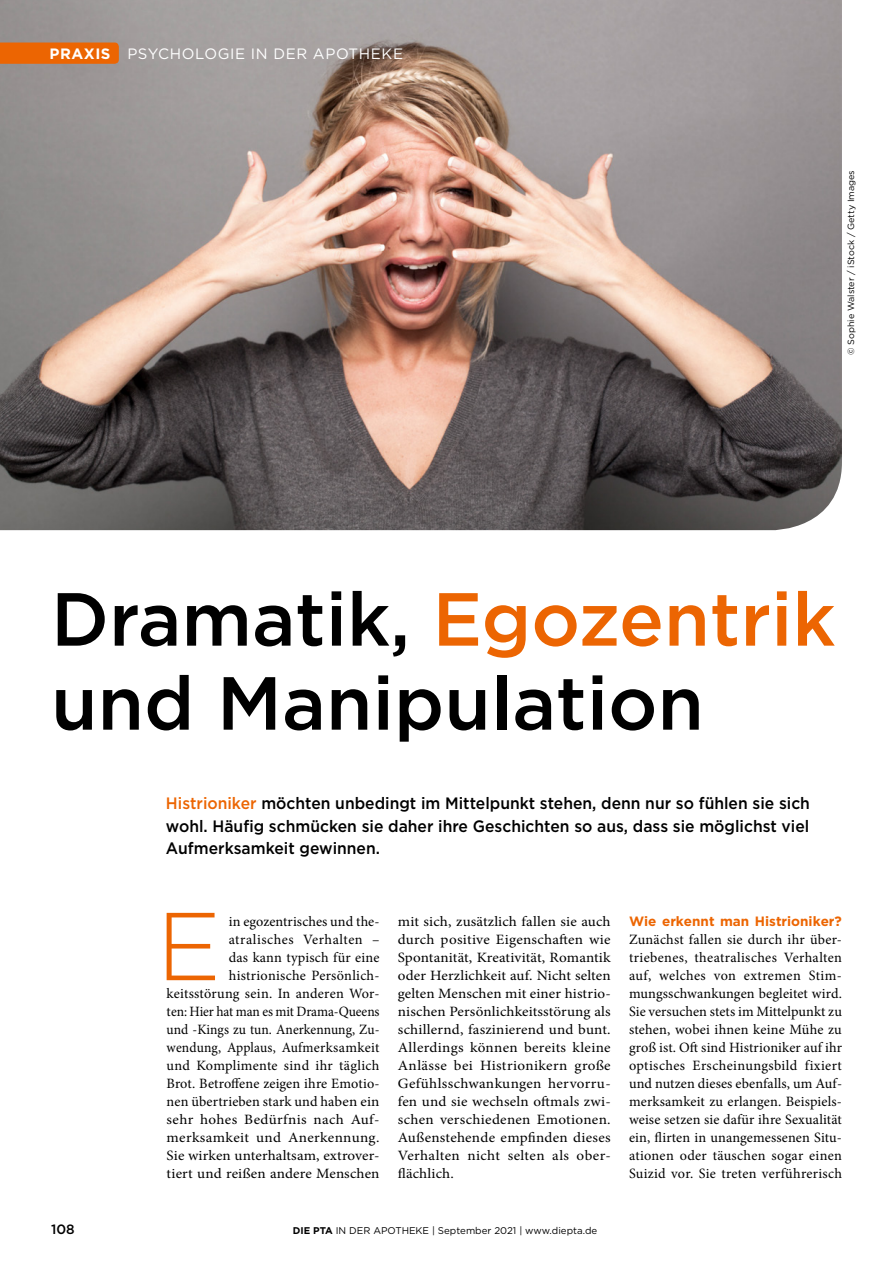
<style>
.page{position:relative;width:893px;height:1263px;background:#fff}
.page>*{position:absolute;margin:0;border:0;box-sizing:border-box;transform-origin:0 0}
.t1{font:300 96.15px "Gotham";color:#ec6502}
.t2{font:500 75px/84px "Gotham";color:#000}
.t3{font:500 16.5px/22.5px "Gotham";color:#000;text-align:justify;scale:.95 1}
.t4{font:15px "Gotham";letter-spacing:.04em;color:#fff}
.t5{font:14.25px/18px "Minion Pro";letter-spacing:.015em;color:#000;text-align:right}
.t6{font:14.25px/18px "Minion Pro";letter-spacing:.015em;color:#000;text-align:justify;scale:1.06 1}
.t7{font:700 13.5px "Gotham";color:#ec6502}
.t8{font:500 13.5px "Gotham";color:#000}
.t9{font:9.75px "Gotham";color:#000}
.t10{font:9px "Gotham";color:#000}
.s1{font-weight:700}
.s2{color:#ec6502}
</style>
<div class="page">
<img style="left:0;top:0;width:842px;height:530px">
<div style="left:0;top:43px;width:119px;height:21px;background:#ec6502"></div>
<p class="t4" style="left:50px;top:44px;width:355px"><span class="s1">PRAXIS</span> PSYCHOLOGIE IN DER APOTHEKE</p>
<p class="t10" style="left:845px;top:355px;width:186px;rotate:-90deg">© Sophie Walster / iStock / Getty Images</p>
<h2 class="t2" style="left:51px;top:576px;width:786px">Dramatik, <span class="s2">Egozentrik </span>und Manipulation</h2>
<p class="t3" style="left:166px;top:792px;width:679px"><span class="s2">Histrioniker</span> möchten unbedingt im Mittelpunkt stehen, denn nur so fühlen sie sich wohl. Häufig schmücken sie daher ihre Geschichten so aus, dass sie möglichst viel Aufmerksamkeit gewinnen.</p>
<h1 class="t1" style="left:157px;top:885px;width:66px">E</h1>
<p class="t5" style="left:167px;top:913px;width:214px">in egozentrisches und the&shy;atralisches Verhalten –<br>das kann typisch für eine histrionische Persönlich&shy;keitsstörung sein. In anderen Wor&shy;ten: Hier hat man es mit Drama-Queens und -Kings zu tun. Anerkennung, Zu&shy;wendung, Applaus, Aufmerksamkeit und Komplimente sind ihr täglich<br>Brot. Betroffene zeigen ihre Emotio&shy;nen übertrieben stark und haben ein sehr hohes Bedürfnis nach Auf&shy;merksamkeit und Anerkennung.<br>Sie wirken unterhaltsam, extrover&shy;tiert und reißen andere Menschen</p>
<p class="t6" style="left:398px;top:913px;width:202px">mit sich, zusätzlich fallen sie auch durch positive Eigenschaften wie Spontanität, Kreativität, Romantik oder Herzlichkeit auf. Nicht selten gelten Menschen mit einer histrio&shy;nischen Persönlichkeitsstörung als schillernd, faszinierend und bunt.<br>Allerdings können bereits kleine Anlässe bei Histrionikern große Gefühlsschwankungen hervorru&shy;fen und sie wechseln oftmals zwi&shy;schen verschiedenen Emotionen.<br>Außenstehende empfinden dieses Verhalten nicht selten als ober&shy;flächlich.</p>
<p class="t7" style="left:629px;top:912px;width:214px">Wie erkennt man Histrioniker?</p>
<p class="t5" style="left:629px;top:931px;width:215px;text-align:justify">Zunächst fallen sie durch ihr über&shy;triebenes, theatralisches Verhalten auf, welches von extremen Stim&shy;mungsschwankungen begleitet wird.<br>Sie versuchen stets im Mittelpunkt zu stehen, wobei ihnen keine Mühe zu groß ist. Oft sind Histrioniker auf ihr optisches Erscheinungsbild fixiert und nutzen dieses ebenfalls, um Auf&shy;merksamkeit zu erlangen. Beispiels&shy;weise setzen sie dafür ihre Sexualität ein, flirten in unangemessenen Situ&shy;ationen oder täuschen sogar einen Suizid vor. Sie treten verführerisch</p>
<p class="t8" style="left:51px;top:1220px;width:25px">108</p>
<p class="t9" style="left:293px;top:1224px;width:306px"><span class="s1">DIE PTA</span> IN DER APOTHEKE | September 2021 | www.diepta.de</p>
</div>
